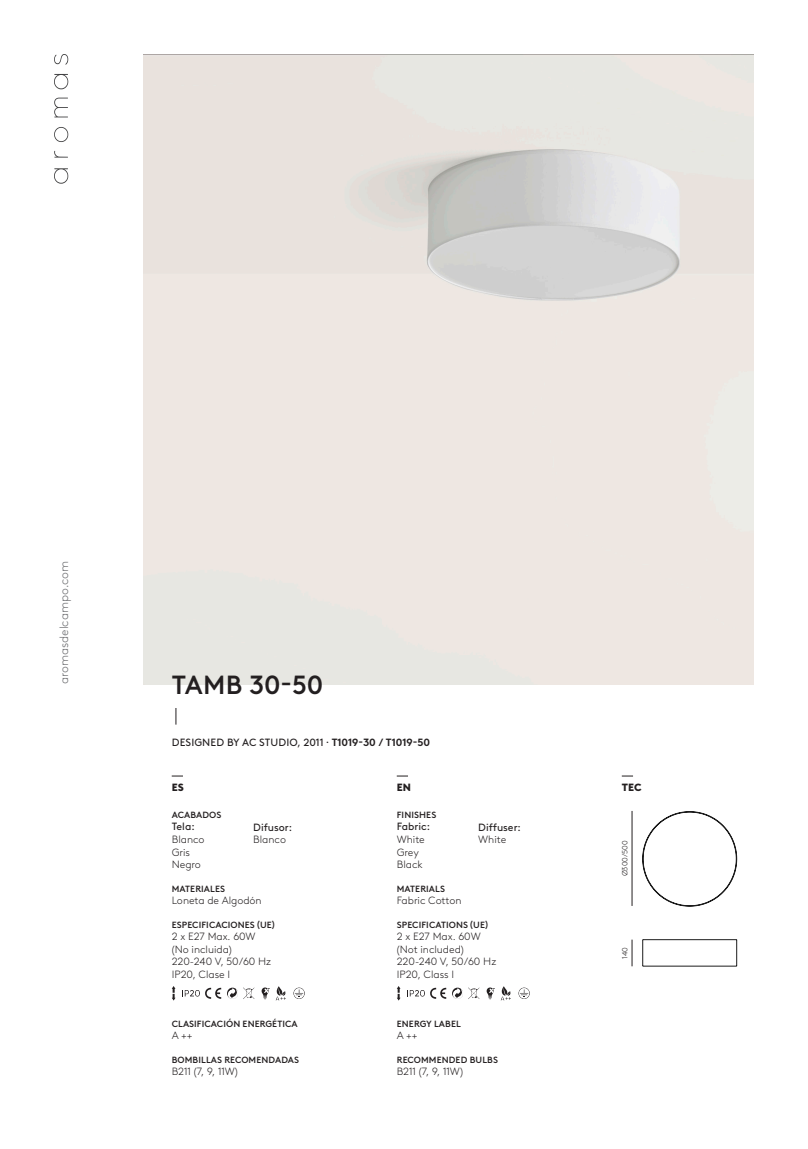
<style>
.page{position:relative;width:808px;height:1149px;background:#fff}
.page>*{position:absolute;margin:0;border:0;box-sizing:border-box;transform-origin:0 0}
.t1{font:500 26.25px "Brown LL";color:#231f20}
.t2{font:300 12px "Brown LL";color:#6c6d70}
.t3{font:300 10.5px "Brown LL";color:#231f20}
.t4{font:10.5px "Brown LL";color:#231f20}
.t5{font:900 10.5px "Brown LL";letter-spacing:.01em;color:#231f20}
.t6{font:500 9px "Brown LL";letter-spacing:.01em;color:#231f20}
.t7{font:300 7.5px "Brown LL";color:#231f20}
.s1{font-weight:700}
</style>
<div class="page">
<svg style="left:54px;top:168px;width:14px;height:16px"></svg>
<svg style="left:54px;top:74px;width:14px;height:15px"></svg>
<svg style="left:54px;top:151px;width:14px;height:6px"></svg>
<svg style="left:54px;top:127px;width:14px;height:15px"></svg>
<svg style="left:54px;top:98px;width:14px;height:19px"></svg>
<svg style="left:54px;top:54px;width:14px;height:11px"></svg>
<svg style="left:176px;top:708px;width:1px;height:16px"></svg>
<svg style="left:172px;top:986px;width:3px;height:14px"></svg>
<svg style="left:261px;top:987px;width:9px;height:12px"></svg>
<svg style="left:227px;top:987px;width:27px;height:11px"></svg>
<svg style="left:182px;top:987px;width:39px;height:11px"></svg>
<svg style="left:276px;top:986px;width:10px;height:14px"></svg>
<svg style="left:293px;top:987px;width:12px;height:11px"></svg>
<svg style="left:397px;top:986px;width:3px;height:14px"></svg>
<svg style="left:486px;top:987px;width:9px;height:12px"></svg>
<svg style="left:452px;top:987px;width:27px;height:11px"></svg>
<svg style="left:407px;top:987px;width:39px;height:11px"></svg>
<svg style="left:501px;top:986px;width:10px;height:14px"></svg>
<svg style="left:518px;top:987px;width:12px;height:11px"></svg>
<hr style="left:632px;top:810px;width:1px;height:95px;background:#231f20">
<svg style="left:632px;top:939px;width:1px;height:27px"></svg>
<svg style="left:642px;top:811px;width:95px;height:155px"></svg>
<p class="t2" style="left:56px;top:684px;width:125px;rotate:-90deg">aromasdelcampo.com</p>
<p class="t1" style="left:172px;top:664px;width:153px">TAMB 30-50</p>
<p class="t4" style="left:172px;top:734px;width:260px">DESIGNED BY AC STUDIO, 2011 · <span class="s1">T1019-30 / T1019-50</span></p>
<p class="t5" style="left:172px;top:779px;width:14px">ES</p>
<p class="t5" style="left:397px;top:779px;width:16px">EN</p>
<p class="t5" style="left:622px;top:779px;width:21px">TEC</p>
<p class="t6" style="left:172px;top:807px;width:51px">ACABADOS</p>
<p class="t4" style="left:172px;top:818px;width:25px">Tela:</p>
<p class="t3" style="left:172px;top:831px;width:34px">Blanco</p>
<p class="t3" style="left:172px;top:844px;width:20px">Gris</p>
<p class="t3" style="left:172px;top:856px;width:31px">Negro</p>
<p class="t6" style="left:172px;top:881px;width:55px">MATERIALES</p>
<p class="t3" style="left:172px;top:892px;width:92px">Loneta de Algodón</p>
<p class="t6" style="left:172px;top:917px;width:105px">ESPECIFICACIONES (UE)</p>
<p class="t3" style="left:172px;top:928px;width:85px">2 x E27 Max. 60W</p>
<p class="t3" style="left:172px;top:941px;width:62px">(No incluida)</p>
<p class="t3" style="left:172px;top:954px;width:101px">220-240 V, 50/60 Hz</p>
<p class="t3" style="left:172px;top:966px;width:60px">IP20, Clase I</p>
<p class="t6" style="left:172px;top:1016px;width:127px">CLASIFICACIÓN ENERGÉTICA</p>
<p class="t3" style="left:172px;top:1027px;width:22px">A ++</p>
<p class="t6" style="left:172px;top:1052px;width:129px">BOMBILLAS RECOMENDADAS</p>
<p class="t3" style="left:172px;top:1063px;width:68px">B211 (7, 9, 11W)</p>
<p class="t4" style="left:253px;top:818px;width:41px">Difusor:</p>
<p class="t3" style="left:253px;top:831px;width:34px">Blanco</p>
<p class="t6" style="left:397px;top:807px;width:41px">FINISHES</p>
<p class="t4" style="left:397px;top:818px;width:35px">Fabric:</p>
<p class="t3" style="left:397px;top:831px;width:30px">White</p>
<p class="t3" style="left:397px;top:844px;width:24px">Grey</p>
<p class="t3" style="left:397px;top:856px;width:27px">Black</p>
<p class="t6" style="left:397px;top:881px;width:50px">MATERIALS</p>
<p class="t3" style="left:397px;top:892px;width:66px">Fabric Cotton</p>
<p class="t6" style="left:397px;top:917px;width:93px">SPECIFICATIONS (UE)</p>
<p class="t3" style="left:397px;top:928px;width:85px">2 x E27 Max. 60W</p>
<p class="t3" style="left:397px;top:941px;width:69px">(Not included)</p>
<p class="t3" style="left:397px;top:954px;width:101px">220-240 V, 50/60 Hz</p>
<p class="t3" style="left:397px;top:966px;width:59px">IP20, Class I</p>
<p class="t4" style="left:478px;top:818px;width:44px">Diffuser:</p>
<p class="t3" style="left:478px;top:831px;width:30px">White</p>
<p class="t6" style="left:397px;top:1016px;width:66px">ENERGY LABEL</p>
<p class="t3" style="left:397px;top:1027px;width:22px">A ++</p>
<p class="t6" style="left:397px;top:1052px;width:103px">RECOMMENDED BULBS</p>
<p class="t3" style="left:397px;top:1063px;width:68px">B211 (7, 9, 11W)</p>
<p class="t7" style="left:619px;top:876px;width:38px;rotate:-90deg">Ø300/500</p>
<p class="t7" style="left:619px;top:958px;width:13px;rotate:-90deg">140</p>
</div>
